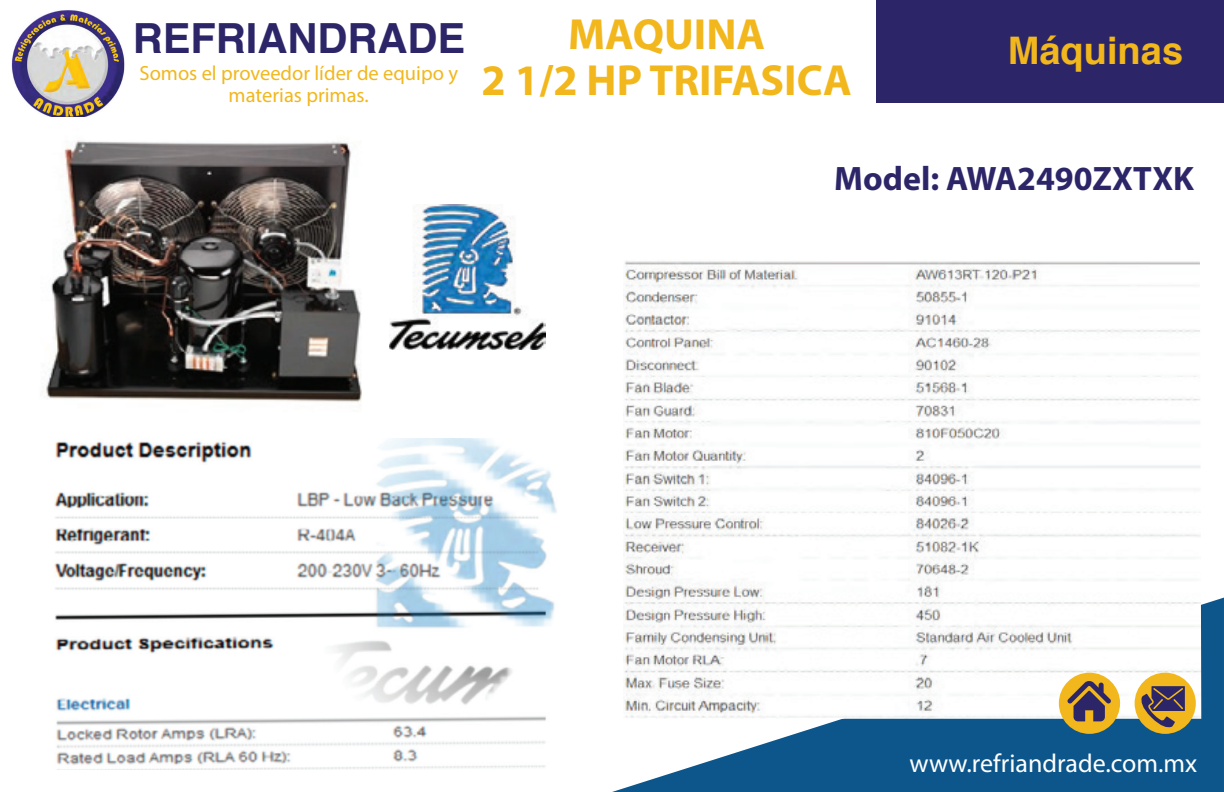
<style>
.page{position:relative;width:1224px;height:792px;background:#fff}
.page>*{position:absolute;margin:0;border:0;box-sizing:border-box;transform-origin:0 0}
.t1{font:700 43.8px "Myriad Pro";color:#f1b71c}
.t2{font:700 41.6px "Helvetica";color:#2c2669}
.t3{font:700 38px "Helvetica";color:#f1b71c}
.t4{font:700 34px "Myriad Pro";color:#2c2669}
.t5{font:26px "Myriad Pro";color:#fff}
.t6{font:20.4px/22px "Myriad Pro";color:#f1b71c;text-align:center}
</style>
<div class="page">
<img style="left:11px;top:10px;width:114px;height:107px">
<img style="left:612px;top:598px;width:612px;height:194px">
<div style="left:877px;top:0;width:347px;height:102px;background:#2c2669"></div>
<img style="left:42px;top:140px;width:320px;height:263px">
<img style="left:389px;top:205px;width:157px;height:145px">
<img style="left:54px;top:439px;width:503px;height:331px">
<img style="left:623px;top:261px;width:578px;height:458px">
<div style="left:1135px;top:673px;width:61px;height:61px;background:#f1b71c;border-radius:50%"></div>
<svg style="left:1141px;top:686px;width:44px;height:42px"></svg>
<div style="left:1059px;top:673px;width:61px;height:61px;background:#f1b71c;border-radius:50%"></div>
<svg style="left:1067px;top:680px;width:44px;height:41px"></svg>
<h2 class="t2" style="left:133px;top:21px;width:334px">REFRIANDRADE</h2>
<p class="t6" style="left:139px;top:62px;width:320px">Somos el proveedor líder de equipo y materias primas.</p>
<h1 class="t1" style="left:568px;top:6px;width:199px">MAQUINA</h1>
<h1 class="t1" style="left:482px;top:52px;width:372px">2 1/2 HP TRIFASICA</h1>
<h3 class="t3" style="left:1008px;top:34px;width:177px">Máquinas</h3>
<h3 class="t4" style="left:834px;top:157px;width:361px">Model: AWA2490ZXTXK</h3>
<p class="t5" style="left:910px;top:747px;width:289px">www.refriandrade.com.mx</p>
</div>
